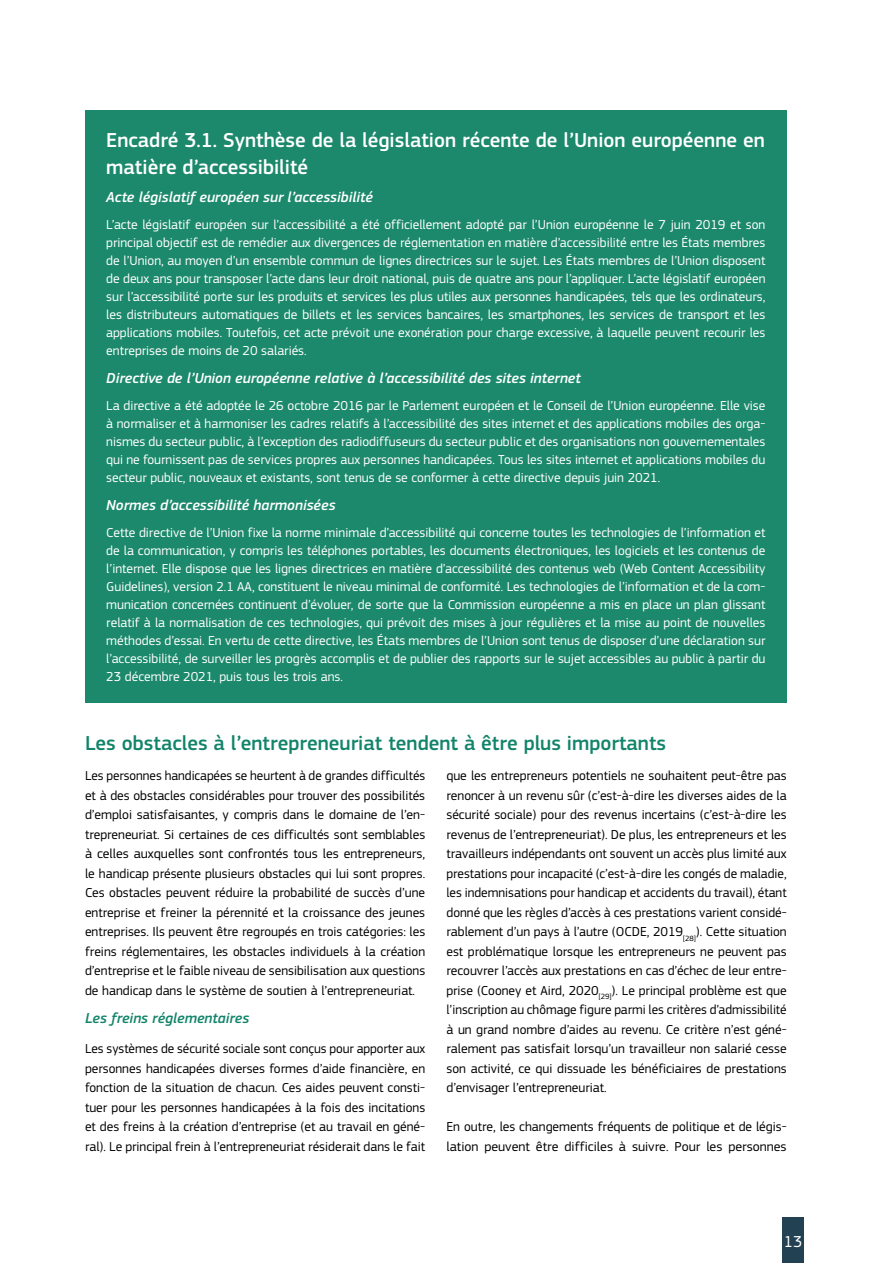
<style>
.page{position:relative;width:893px;height:1263px;background:#fff}
.page>*{position:absolute;margin:0;border:0;box-sizing:border-box;transform-origin:0 0}
.Box_H2{font:500 21px/27.3px "EC Square Sans Pro";color:#fff}
.t1{font:500 21px "EC Square Sans Pro";color:#12846a}
.t2{font:16.5px "EC Square Sans Pro";color:#fff}
.Box_H3{font:italic 500 15px "EC Square Sans Pro";color:#fff}
.t3{font:italic 500 15px "EC Square Sans Pro";color:#12846a}
.Box_body{font:13.5px/18px "EC Square Sans Pro";color:#fff;text-align:justify}
.Body{font:13.5px/19.5px "EC Square Sans Pro";color:#000;text-align:justify}
</style>
<div class="page">
<div style="left:782px;top:1217px;width:22px;height:46px;background:#224153"></div>
<div style="left:85px;top:110px;width:702px;height:592px;background:#1c896c"></div>
<p class="Box_H2" style="left:106px;top:127px;width:660px">Encadré 3.1. Synthèse de la législation récente de l’Union européenne en matière d’accessibilité</p>
<p class="Box_H3" style="left:106px;top:189px;width:268px">Acte législatif européen sur l’accessibilité</p>
<p class="Box_body" style="left:106px;top:215px;width:661px">L’acte législatif européen sur l’accessibilité a été officiellement adopté par l’Union européenne le 7 juin 2019 et son principal objectif est de remédier aux divergences de réglementation en matière d’accessibilité entre les États membres de l’Union, au moyen d’un ensemble commun de lignes directrices sur le sujet. Les États membres de l’Union disposent de deux ans pour transposer l’acte dans leur droit national, puis de quatre ans pour l’appliquer. L’acte législatif européen sur l’accessibilité porte sur les produits et services les plus utiles aux personnes handicapées, tels que les ordinateurs, les distributeurs automatiques de billets et les services bancaires, les smartphones, les services de transport et les applications mobiles. Toutefois, cet acte prévoit une exonération pour charge excessive, à laquelle peuvent recourir les entreprises de moins de 20 salariés.</p>
<p class="Box_H3" style="left:106px;top:370px;width:476px">Directive de l’Union européenne relative à l’accessibilité des sites internet</p>
<p class="Box_body" style="left:106px;top:396px;width:661px">La directive a été adoptée le 26 octobre 2016 par le Parlement européen et le Conseil de l’Union européenne. Elle vise à normaliser et à harmoniser les cadres relatifs à l’accessibilité des sites internet et des applications mobiles des orga&shy;nismes du secteur public, à l’exception des radiodiffuseurs du secteur public et des organisations non gouvernementales qui ne fournissent pas de services propres aux personnes handicapées. Tous les sites internet et applications mobiles du secteur public, nouveaux et existants, sont tenus de se conformer à cette directive depuis juin 2021.</p>
<p class="Box_H3" style="left:106px;top:497px;width:231px">Normes d’accessibilité harmonisées</p>
<p class="Box_body" style="left:106px;top:523px;width:661px">Cette directive de l’Union fixe la norme minimale d’accessibilité qui concerne toutes les technologies de l’information et de la communication, y compris les téléphones portables, les documents électroniques, les logiciels et les contenus de l’internet. Elle dispose que les lignes directrices en matière d’accessibilité des contenus web (Web Content Accessibility Guidelines), version 2.1 AA, constituent le niveau minimal de conformité. Les technologies de l’information et de la com&shy;munication concernées continuent d’évoluer, de sorte que la Commission européenne a mis en place un plan glissant relatif à la normalisation de ces technologies, qui prévoit des mises à jour régulières et la mise au point de nouvelles méthodes d’essai. En vertu de cette directive, les États membres de l’Union sont tenus de disposer d’une déclaration sur l’accessibilité, de surveiller les progrès accomplis et de publier des rapports sur le sujet accessibles au public à partir du 23 décembre 2021, puis tous les trois ans.</p>
<h2 class="t1" style="left:85px;top:730px;width:583px">Les obstacles à l’entrepreneuriat tendent à être plus importants</h2>
<p class="Body" style="left:85px;top:766px;width:342px">Les personnes handicapées se heurtent à de grandes difficultés et à des obstacles considérables pour trouver des possibilités d’emploi satisfaisantes, y compris dans le domaine de l’en&shy;trepreneuriat. Si certaines de ces difficultés sont semblables à celles auxquelles sont confrontés tous les entrepreneurs, le handicap présente plusieurs obstacles qui lui sont propres.<br>Ces obstacles peuvent réduire la probabilité de succès d’une entreprise et freiner la pérennité et la croissance des jeunes entreprises. Ils peuvent être regroupés en trois catégories: les freins réglementaires, les obstacles individuels à la création d’entreprise et le faible niveau de sensibilisation aux questions de handicap dans le système de soutien à l’entrepreneuriat.</p>
<h3 class="t3" style="left:85px;top:1009px;width:166px">Les freins réglementaires</h3>
<p class="Body" style="left:85px;top:1039px;width:342px">Les systèmes de sécurité sociale sont conçus pour apporter aux personnes handicapées diverses formes d’aide financière, en fonction de la situation de chacun. Ces aides peuvent consti&shy;tuer pour les personnes handicapées à la fois des incitations et des freins à la création d’entreprise (et au travail en géné&shy;ral). Le principal frein à l’entrepreneuriat résiderait dans le fait</p>
<p class="Body" style="left:446px;top:766px;width:342px">que les entrepreneurs potentiels ne souhaitent peut-être pas renoncer à un revenu sûr (c’est-à-dire les diverses aides de la sécurité sociale) pour des revenus incertains (c’est-à-dire les revenus de l’entrepreneuriat). De plus, les entrepreneurs et les travailleurs indépendants ont souvent un accès plus limité aux prestations pour incapacité (c’est-à-dire les congés de maladie, les indemnisations pour handicap et accidents du travail), étant donné que les règles d’accès à ces prestations varient considé&shy;rablement d’un pays à l’autre (OCDE, 2019<sub>[28]</sub>). Cette situation est problématique lorsque les entrepreneurs ne peuvent pas recouvrer l’accès aux prestations en cas d’échec de leur entre&shy;prise (Cooney et Aird, 2020<sub>[29]</sub>). Le principal problème est que l’inscription au chômage figure parmi les critères d’admissibilité à un grand nombre d’aides au revenu. Ce critère n’est géné&shy;ralement pas satisfait lorsqu’un travailleur non salarié cesse son activité, ce qui dissuade les bénéficiaires de prestations d’envisager l’entrepreneuriat.</p>
<p class="Body" style="left:446px;top:1117px;width:342px">En outre, les changements fréquents de politique et de légis&shy;lation peuvent être difficiles à suivre. Pour les personnes</p>
<p class="t2" style="left:784px;top:1232px;width:20px">13</p>
</div>
